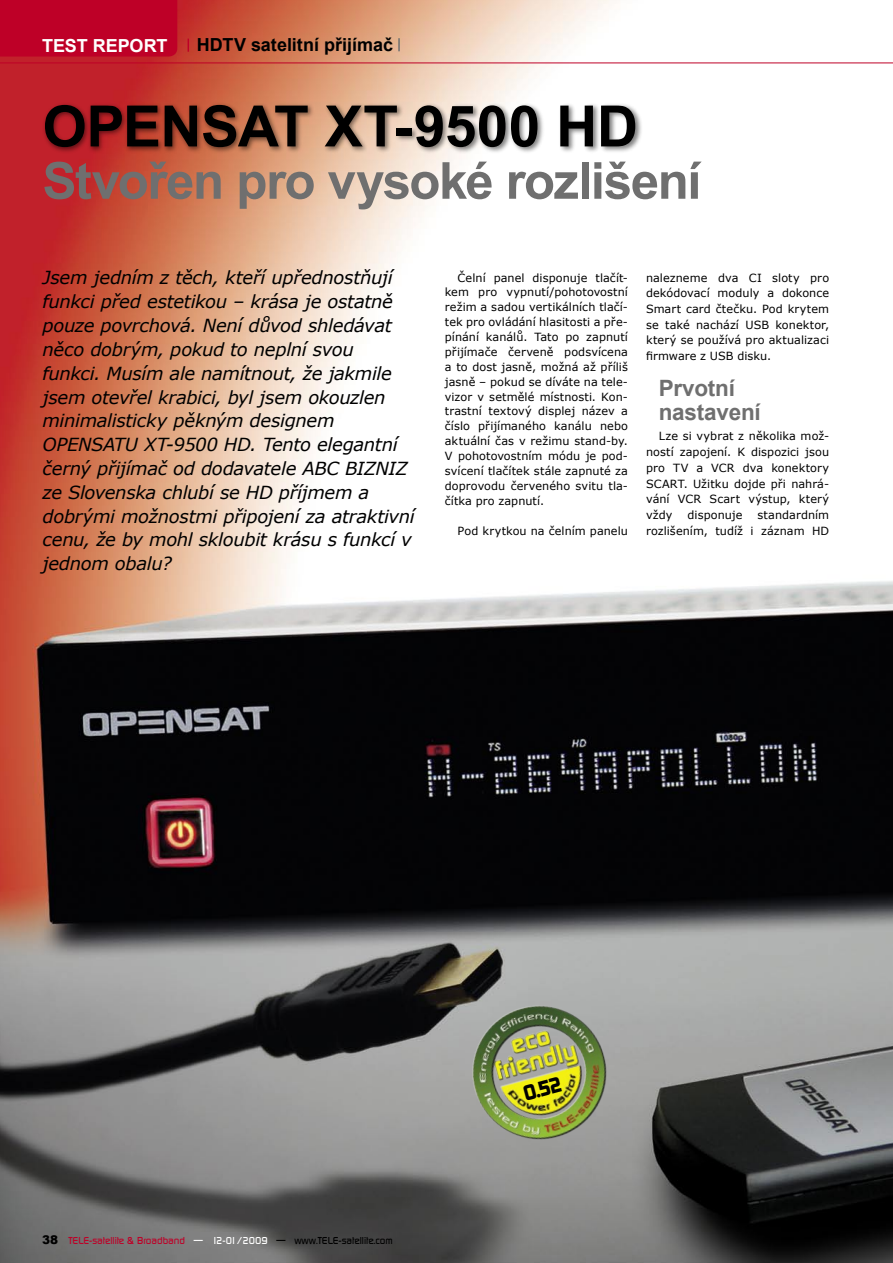
<style>
.page{position:relative;width:893px;height:1263px;background:#fff}
.page>*{position:absolute;margin:0;border:0;box-sizing:border-box;transform-origin:0 0}
.Hauptitel{font:700 57px "Arial";letter-spacing:-.01em;color:#000}
.Titel{font:700 51px "Arial";letter-spacing:-.03em;color:#6f6f6f}
.Subtitel{font:700 22.5px "Arial";letter-spacing:-.01em;color:#6f6f6f}
.t1{font:700 21px "Digital";color:#000}
.Kopf{font:italic 18px/23.9px "Verdana";letter-spacing:-.02em;color:#000}
.Text{font:700 18px "Arial";color:#000}
.Text-2{font:700 18px "Arial";letter-spacing:-.005em;color:#fff}
.Bottom-text{font:900 12px "Arial";color:#000}
.Text-3{font:11.25px/14.9px "Verdana";letter-spacing:.005em;color:#000;text-align:justify}
.Bottom-text-2{font:500 9.75px "Digital";color:#be0027}
.s1{color:#fff}
.s2{color:#000}
</style>
<div class="page">
<img style="left:0;top:0;width:893px;height:1263px">
<div style="left:0;top:0;width:177px;height:57px;background:#be0027"></div>
<svg style="left:188px;top:39px;width:1px;height:13px"></svg>
<hr style="left:0;top:63px;width:893px;height:1px;background:#be0027">
<img style="left:443px;top:974px;width:193px;height:193px">
<svg style="left:398px;top:38px;width:2px;height:13px"></svg>
<div style="left:42px;top:101px;width:601px;height:53px;background:#000;opacity:.5"></div>
<p class="Text-2" style="left:42px;top:34px;width:127px">TEST REPORT</p>
<p class="Text" style="left:197px;top:33px;width:198px">HDTV satelitní přijímač</p>
<p class="Hauptitel" style="left:43px;top:89px;width:597px">OPENSAT XT-9500 HD</p>
<p class="Titel" style="left:43px;top:147px;width:660px">Stvořen pro vysoké rozlišení</p>
<p class="Kopf" style="left:43px;top:265px;width:374px">Jsem jedním z těch, kteří upřednostňují funkci před estetikou – krása je ostatně pouze povrchová. Není důvod shledávat něco dobrým, pokud to neplní svou funkci. Musím ale namítnout, že jakmile jsem otevřel krabici, byl jsem okouzlen minimalisticky pěkným designem OPENSATU XT-9500 HD. Tento elegantní černý přijímač od dodavatele ABC BIZNIZ ze Slovenska chlubí se HD příjmem a dobrými možnostmi připojení za atraktivní cenu, že by mohl skloubit krásu s funkcí v jednom obalu?</p>
<p class="Text-3" style="left:445px;top:270px;width:185px;text-indent:13px">Čelní panel disponuje tlačít&shy;kem pro vypnutí/pohotovostní režim a sadou vertikálních tlačí&shy;tek pro ovládání hlasitosti a pře&shy;pínání kanálů. Tato po zapnutí přijímače červeně podsvícena a to dost jasně, možná až příliš jasně – pokud se díváte na tele&shy;vizor v setmělé místnosti. Kon&shy;trastní textový displej název a číslo přijímaného kanálu nebo aktuální čas v režimu stand-by.<br>V pohotovostním módu je pod&shy;svícení tlačítek stále zapnuté za doprovodu červeného svitu tla&shy;čítka pro zapnutí.</p>
<p class="Text-3" style="left:458px;top:523px;width:172px">Pod krytkou na čelním panelu</p>
<p class="Text-3" style="left:646px;top:269px;width:185px;line-height:15.8px">nalezneme dva CI sloty pro dekódovací moduly a dokonce Smart card čtečku. Pod krytem se také nachází USB konektor, který se používá pro aktualizaci firmware z USB disku.</p>
<p class="Subtitel" style="left:659px;top:373px;width:78px">Prvotní</p>
<p class="Subtitel" style="left:659px;top:398px;width:103px">nastavení</p>
<p class="Text-3" style="left:646px;top:428px;width:185px;line-height:15.8px;text-indent:13px">Lze si vybrat z několika mož&shy;ností zapojení. K dispozici jsou pro TV a VCR dva konektory SCART. Užitku dojde při nahrá&shy;vání VCR Scart výstup, který vždy</p>
<p class="Text-3" style="left:646px;top:506px;width:185px;line-height:15.8px;text-align:right">standardním<br>rozlišením, tudíž i záznam HD</p>
<p class="Text-3" style="left:688px;top:507px;width:56px">disponuje</p>
<p class="Bottom-text" style="left:42px;top:1231px;width:18px">38</p>
<p class="Bottom-text-2" style="left:68px;top:1235px;width:326px">TELE-satellite &amp; Broadband <span class="s1">— 12-01/2009</span> <span class="s2">— www.TELE-satellite.com</span></p>
<p class="t1" style="left:520px;top:1081px;width:41px;rotate:-15deg">0.52</p>
</div>
